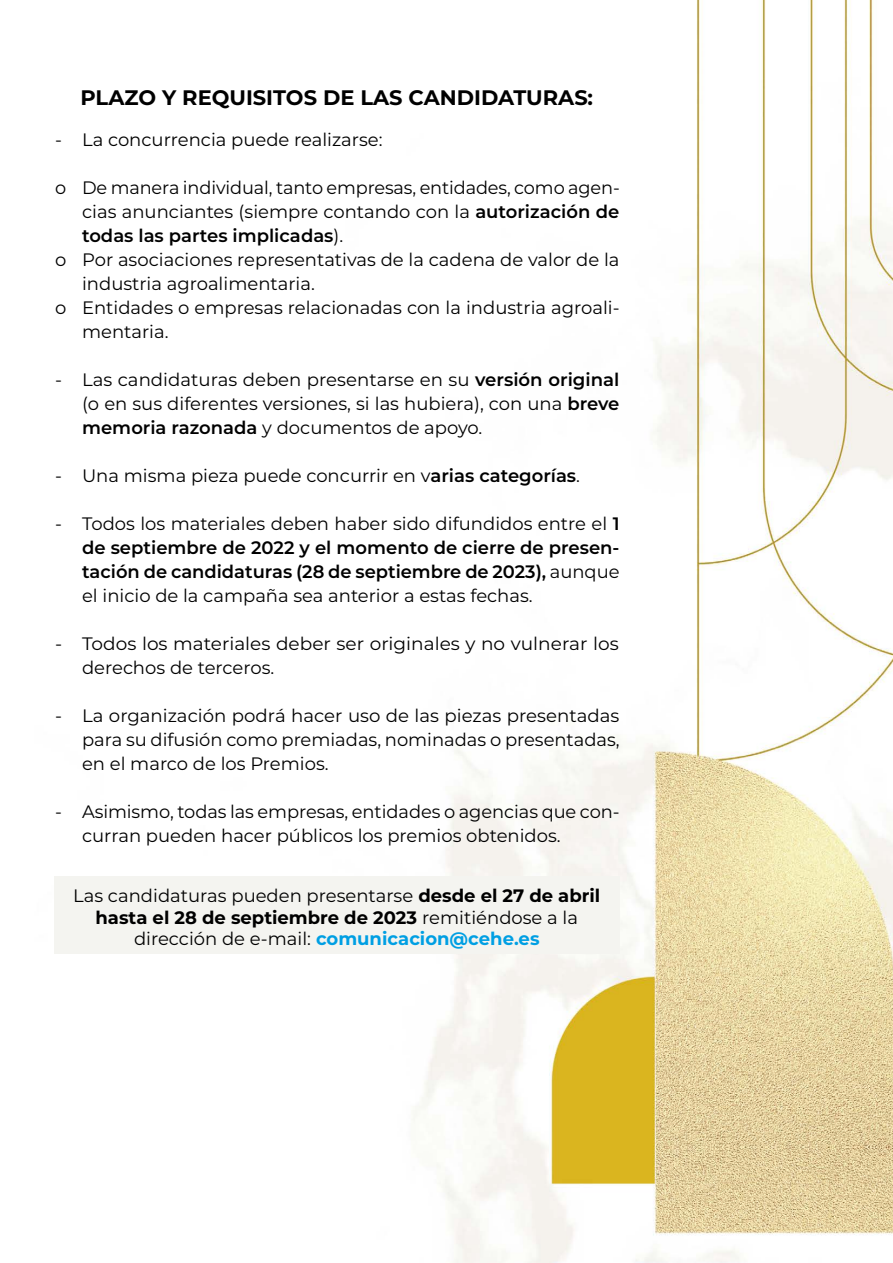
<style>
.page{position:relative;width:893px;height:1263px;background:#fff}
.page>*{position:absolute;margin:0;border:0;box-sizing:border-box;transform-origin:0 0}
.t1{font:700 21px "Montserrat";color:#000}
.t2{font:18px/24px "Montserrat";color:#000;text-align:justify}
.t3{font:600 18px "Montserrat";color:#000}
.s1{font-weight:600}
.s2{font-weight:400}
.s3{font-weight:700}
.s4{font-weight:700;color:#009fe3}
</style>
<div class="page">
<img style="left:412px;top:0;width:481px;height:1263px">
<div style="left:54px;top:876px;width:566px;height:78px;background:#f4f4f0"></div>
<p class="t1" style="left:80px;top:83px;width:514px">PLAZO Y REQUISITOS DE LAS CANDIDATURAS:</p>
<p class="t2" style="left:55px;top:127px;width:329px">- La concurrencia puede realizarse:</p>
<p class="t2" style="left:55px;top:175px;width:566px">o De manera individual, tanto empresas, entidades, como agen-</p>
<p class="t2" style="left:82px;top:199px;width:539px">cias anunciantes (siempre contando con la <span class="s1">autorización de</span></p>
<p class="t3" style="left:82px;top:223px;width:263px">todas las partes implicadas<span class="s2">).</span></p>
<p class="t2" style="left:55px;top:247px;width:566px">o Por asociaciones representativas de la cadena de valor de la</p>
<p class="t2" style="left:82px;top:271px;width:234px">industria agroalimentaria.</p>
<p class="t2" style="left:55px;top:295px;width:566px">o Entidades o empresas relacionadas con la industria agroali-</p>
<p class="t2" style="left:82px;top:319px;width:88px">mentaria.</p>
<p class="t2" style="left:82px;top:367px;width:539px;text-indent:-27px">- Las candidaturas deben presentarse en su <span class="s1">versión original </span>(o en sus diferentes versiones, si las hubiera), con una <span class="s1">breve memoria razonada</span> y documentos de apoyo.</p>
<p class="t2" style="left:55px;top:463px;width:526px">- Una misma pieza puede concurrir en v<span class="s1">arias categorías</span>.</p>
<p class="t2" style="left:82px;top:511px;width:539px;text-indent:-27px">- Todos los materiales deben haber sido difundidos entre el <span class="s1">1 de septiembre de 2022 y el momento de cierre de presen&shy;tación de candidaturas (28 de septiembre de 2023),</span> aunque el inicio de la campaña sea anterior a estas fechas.</p>
<p class="t2" style="left:82px;top:631px;width:538px;text-indent:-27px">- Todos los materiales deber ser originales y no vulnerar los derechos de terceros.</p>
<p class="t2" style="left:82px;top:703px;width:539px;text-indent:-27px">- La organización podrá hacer uso de las piezas presentadas para su difusión como premiadas, nominadas o presentadas, en el marco de los Premios.</p>
<p class="t2" style="left:82px;top:799px;width:539px;text-indent:-27px">- Asimismo, todas las empresas, entidades o agencias que con&shy;curran pueden hacer públicos los premios obtenidos.</p>
<p class="t2" style="left:73px;top:884px;width:529px;line-height:21.6px;text-align:center">Las candidaturas pueden presentarse <span class="s3">desde el 27 de abril hasta el 28 de septiembre de 2023</span> remitiéndose a la dirección de e-mail: <span class="s4">comunicacion@cehe.es</span></p>
</div>
